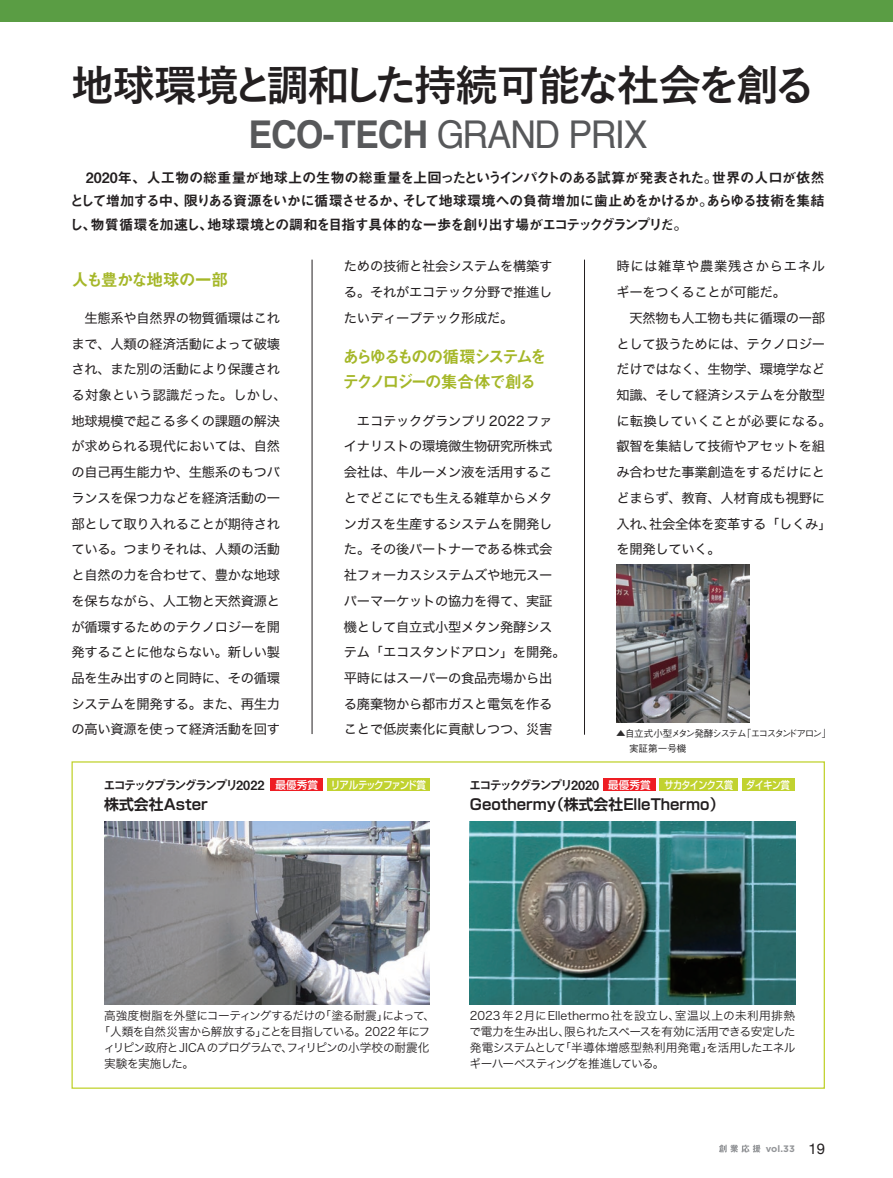
<style>
.page{position:relative;width:893px;height:1178px;background:#fff}
.page>*{position:absolute;margin:0;border:0;box-sizing:border-box;transform-origin:0 0}
.t1{font:700 42.45px "Yu Go Pr 6 N";letter-spacing:-.065em;color:#231f20}
.t2{font:38.25px "Helvetica";letter-spacing:-.04em;color:#57585a;scale:.93 1}
.t3{font:16.95px/25.5px "Midashi Go Pr 6 N MB31";letter-spacing:-.16em;color:#a5b728}
.t4{font:16.95px "Midashi Go Pr 6 N MB31";letter-spacing:-.06em;color:#a5b728}
.t5{font:700 14.85px "Shin Go Pr 6 N De";color:#231f20}
.t6{font:14.4px/23.4px "Midashi Go Pr 6 MB31";letter-spacing:-.095em;color:#231f20;text-align:justify}
.t7{font:13.35px/25.7px "Hira Kaku Std W4";letter-spacing:-.02em;color:#231f20}
.t8{font:13.35px/25.7px "Hira Kaku Std W4";letter-spacing:.05em;color:#231f20}
.t9{font:12.75px "Midashi Go Pr 6 N MB31";letter-spacing:-.185em;color:#231f20}
.t10{font:11.7px/15.9px "Hira Kaku Std W3";letter-spacing:-.055em;color:#231f20;text-align:justify}
.t11{font:500 10.65px "Shin Go Pr 6 N";letter-spacing:-.055em;color:#fff;scale:.85 1}
.t12{font:500 9.6px/14.9px "Gothic BBB Pro";letter-spacing:-.115em;color:#2b292a}
.t13{font:700 9.3px "Gotham";color:#939598}
.s1{font-weight:700}
.s2{font-family:"Gothic BBB Pr 6 N"}
.s3{font-family:"Shin Go Pr 6 N";font-weight:500;font-size:10.65px;color:#fff}
.s4{font-family:"Helvetica Neue";font-weight:400;font-size:14.85px;color:#231f20}
</style>
<div class="page">
<div style="left:0;top:0;width:893px;height:21px;background:#5a9d44"></div>
<img style="left:616px;top:565px;width:134px;height:157px">
<img style="left:470px;top:821px;width:325px;height:183px">
<img style="left:104px;top:821px;width:325px;height:183px">
<hr style="left:312px;top:260px;width:1px;height:474px;background:#231f20">
<hr style="left:584px;top:260px;width:1px;height:475px;background:#231f20">
<div style="left:271px;top:778px;width:52px;height:13px;background:#ee1d23"></div>
<div style="left:603px;top:778px;width:52px;height:13px;background:#ee1d23"></div>
<div style="left:327px;top:778px;width:103px;height:13px;background:#c1d22f"></div>
<div style="left:660px;top:778px;width:78px;height:13px;background:#c1d22f"></div>
<div style="left:742px;top:778px;width:52px;height:13px;background:#c1d22f"></div>
<svg style="left:719px;top:1144px;width:41px;height:8px"></svg>
<h1 class="t1" style="left:71px;top:62px;width:746px">地球環境と調和した持続可能な社会を創る</h1>
<h2 class="t2" style="left:248px;top:105px;width:431px"><span class="s1">ECO-TECH</span> GRAND PRIX</h2>
<p class="t6" style="left:70px;top:165px;width:757px">　2020年、人工物の総重量が地球上の生物の総重量を上回ったというインパクトのある試算が発表された。世界の人口が依然として増加する中、限りある資源をいかに循環させるか、そして地球環境への負荷増加に歯止めをかけるか。あらゆる技術を集結し、物質循環を加速し、地球環境との調和を目指す具体的な一歩を創り出す場がエコテックグランプリだ。</p>
<p class="t4" style="left:71px;top:266px;width:158px">人も豊かな地球の一部</p>
<p class="t7" style="left:72px;top:305px;width:217px;text-align:center">生態系や自然界の物質循環はこれ<br>まで、人類の経済活動によって破壊され、また別の活動により保護される対象という認識だった。しかし、地球規模で起こる多くの課題の解決が求められる現代においては、自然の自己再生能力や、生態系のもつバランスを保つ力などを経済活動の一部として取り入れることが期待されている。つまりそれは、人類の活動と自然の力を合わせて、豊かな地球を保ちながら、人工物と天然資源とが循環するためのテクノロジーを開発することに他ならない。新しい製品を生み出すのと同時に、その循環システムを開発する。また、再生力の高い資源を使って経済活動を回す</p>
<p class="t7" style="left:344px;top:253px;width:210px;text-align:justify">ための技術と社会システムを構築する。それがエコテック分野で推進したいディープテック形成だ。</p>
<p class="t3" style="left:343px;top:343px;width:206px">あらゆるものの循環システムをテクノロジーの集合体で創る</p>
<p class="t7" style="left:344px;top:408px;width:223px;text-indent:13px">エコテックグランプリ2022ファイナリストの環境微生物研究所株式会社は、牛ルーメン液を活用することでどこにでも生える雑草からメタンガスを生産するシステムを開発した。その後パートナーである株式会社フォーカスシステムズや地元スーパーマーケットの協力を得て、実証機として自立式小型メタン発酵システム「エコスタンドアロン」を開発。平時にはスーパーの食品売場から出る廃棄物から都市ガスと電気を作ることで低炭素化に貢献しつつ、災害</p>
<p class="t8" style="left:616px;top:253px;width:210px">時には雑草や農業残さからエネルギーをつくることが可能だ。</p>
<p class="t7" style="left:616px;top:305px;width:217px;text-indent:13px">天然物も人工物も共に循環の一部として扱うためには、テクノロジーだけではなく、生物学、環境学など知識、そして経済システムを分散型に転換していくことが必要になる。叡智を集結して技術やアセットを組み合わせた事業創造をするだけにとどまらず、教育、人材育成も視野に入れ、社会全体を変革する「しくみ」を開発していく。</p>
<p class="t12" style="left:629px;top:725px;width:204px;text-indent:-13px"><span class="s2">▲</span>自立式小型メタン発酵システム「エコスタンドアロン」実証第一号機</p>
<p class="t9" style="left:103px;top:774px;width:324px">エコテックプラングランプリ2022 <span class="s3">最優秀賞 リアルテックファンド賞</span></p>
<p class="t9" style="left:469px;top:774px;width:183px">エコテックグランプリ2020 <span class="s3">最優秀賞</span></p>
<p class="t11" style="left:664px;top:776px;width:149px">サカタインクス賞 ダイキン賞</p>
<p class="t5" style="left:104px;top:792px;width:105px">株式会社Aster</p>
<p class="t5" style="left:470px;top:792px;width:256px">Geothermy（株式会社ElleThermo）</p>
<p class="t10" style="left:104px;top:1008px;width:333px">高強度樹脂を外壁にコーティングするだけの「塗る耐震」によって、</p>
<p class="t10" style="left:98px;top:1024px;width:333px">「人類を自然災害から解放する」ことを目指している。2022 年にフ</p>
<p class="t10" style="left:103px;top:1040px;width:328px">ィリピン政府とJICA のプログラムで、フィリピンの小学校の耐震化</p>
<p class="t10" style="left:104px;top:1056px;width:91px">実験を実施した。</p>
<p class="t10" style="left:469px;top:1008px;width:328px">2023年2月にEllethermo社を設立し、室温以上の未利用排熱で電力を生み出し、限られたスペースを有効に活用できる安定した発電システムとして「半導体増感型熱利用発電」を活用したエネルギーハーベスティングを推進している。</p>
<p class="t13" style="left:766px;top:1142px;width:61px">vol.33 <span class="s4">19</span></p>
</div>
